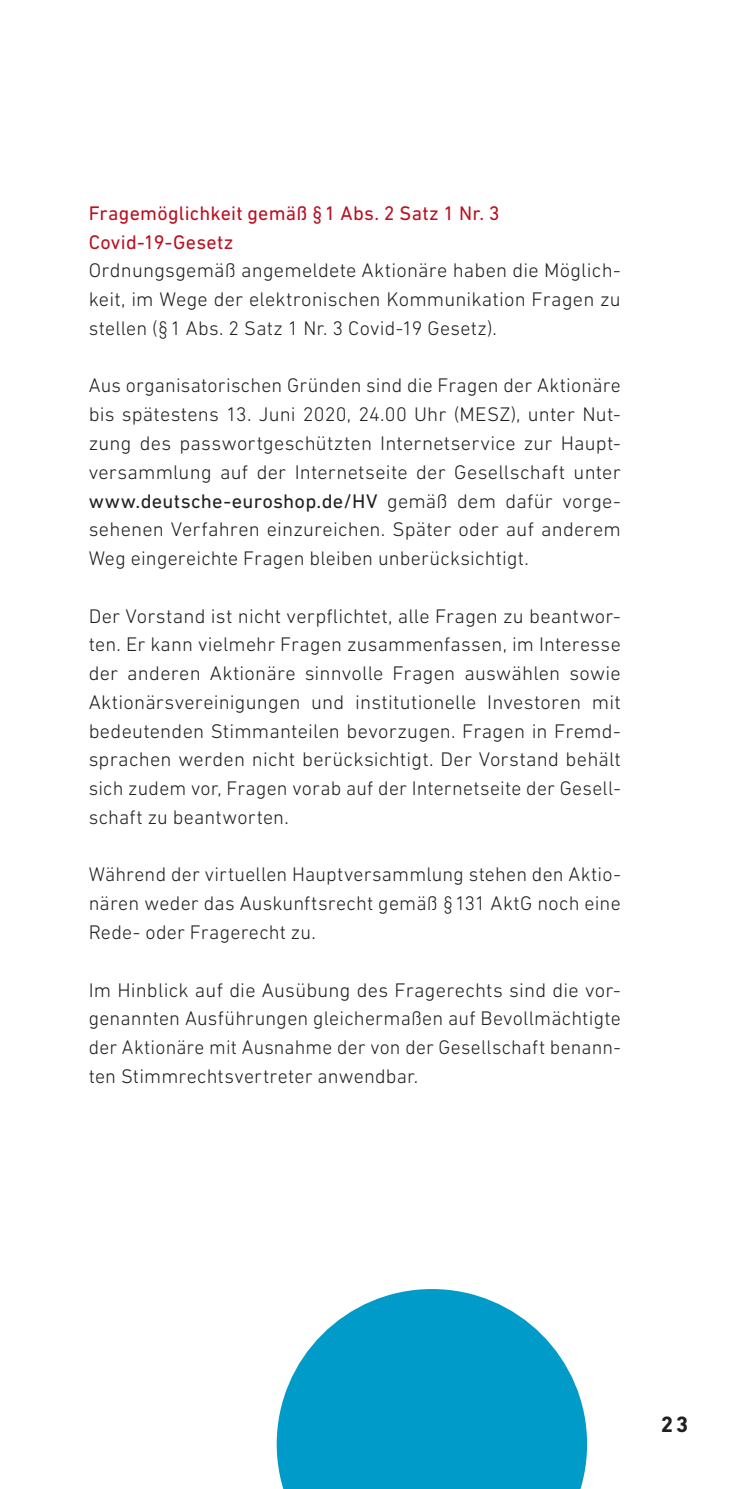
<style>
.page{position:relative;width:745px;height:1489px;background:#fff}
.page>*{position:absolute;margin:0;border:0;box-sizing:border-box;transform-origin:0 0}
.t1{font:700 22.5px "DIN Next LT Pro";color:#231f20}
.t2{font:300 20px/28.8px "DIN Next LT Pro";letter-spacing:.01em;color:#231f20;text-align:justify}
.t3{font:20px/28.8px "DIN Next LT Pro";letter-spacing:.01em;color:#ba1021}
.s1{font-weight:400}
</style>
<div class="page">
<svg style="left:276px;top:1289px;width:310px;height:199px;fill:#009bc8"></svg>
<p class="t3" style="left:89px;top:198px;width:412px">Fragemöglichkeit gemäß §1 Abs. 2 Satz 1 Nr. 3<br>Covid-19-Gesetz</p>
<p class="t2" style="left:89px;top:256px;width:533px">Ordnungsgemäß angemeldete Aktionäre haben die Möglich&shy;keit, im Wege der elektronischen Kommunikation Fragen zu stellen (§1 Abs. 2 Satz 1 Nr. 3 Covid-19 Gesetz).</p>
<p class="t2" style="left:89px;top:371px;width:533px">Aus organisatorischen Gründen sind die Fragen der Aktionäre bis spätestens 13. Juni 2020, 24.00 Uhr (MESZ), unter Nut&shy;zung des passwortgeschützten Internetservice zur Haupt&shy;versammlung auf der Internetseite der Gesellschaft unter <span class="s1">www.deutsche-euroshop.de/HV</span> gemäß dem dafür vorge&shy;sehenen Verfahren einzureichen. Später oder auf anderem Weg eingereichte Fragen bleiben unberücksichtigt.</p>
<p class="t2" style="left:89px;top:601px;width:533px">Der Vorstand ist nicht verpflichtet, alle Fragen zu beantwor&shy;ten. Er kann vielmehr Fragen zusammenfassen, im Interesse der anderen Aktionäre sinnvolle Fragen auswählen sowie Aktionärsvereinigungen und institutionelle Investoren mit bedeutenden Stimmanteilen bevorzugen. Fragen in Fremd&shy;sprachen werden nicht berücksichtigt. Der Vorstand behält sich zudem vor, Fragen vorab auf der Internetseite der Gesell&shy;schaft zu beantworten.</p>
<p class="t2" style="left:89px;top:860px;width:533px">Während der virtuellen Hauptversammlung stehen den Aktio&shy;nären weder das Auskunftsrecht gemäß §131 AktG noch eine Rede- oder Fragerecht zu.</p>
<p class="t2" style="left:89px;top:975px;width:533px">Im Hinblick auf die Ausübung des Fragerechts sind die vor&shy;genannten Ausführungen gleichermaßen auf Bevollmächtigte der Aktionäre mit Ausnahme der von der Gesellschaft benann&shy;ten Stimmrechtsvertreter anwendbar.</p>
<p class="t1" style="left:660px;top:1411px;width:29px">23</p>
</div>
